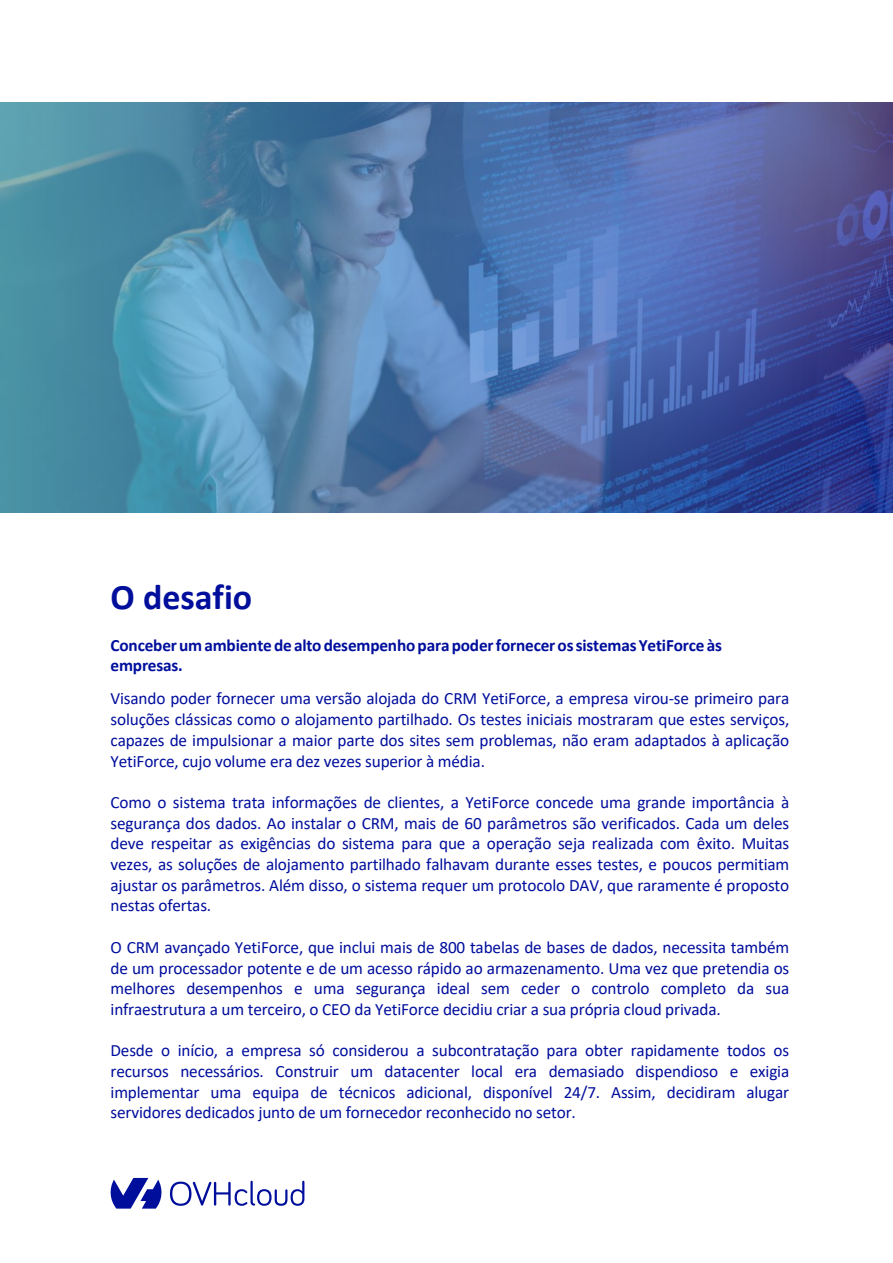
<style>
.page{position:relative;width:893px;height:1263px;background:#fff}
.page>*{position:absolute;margin:0;border:0;box-sizing:border-box;transform-origin:0 0}
.t1{font:700 36px "Calibri";color:#000e9c}
.t2{font:17.25px/20.7px "Calibri";letter-spacing:-.01em;color:#000e9c;text-align:justify}
.t3{font:700 17.25px/20.7px "Calibri";letter-spacing:-.01em;color:#000e9c}
</style>
<div class="page">
<svg style="left:110px;top:1178px;width:52px;height:30px"></svg>
<svg style="left:170px;top:1181px;width:134px;height:25px"></svg>
<svg style="left:0;top:102px;width:893px;height:410px;background:#4e75a8"></svg>
<h1 class="t1" style="left:111px;top:571px;width:143px">O desafio</h1>
<p class="t3" style="left:111px;top:634px;width:613px">Conceber um ambiente de alto desempenho para poder fornecer os sistemas YetiForce às empresas.</p>
<p class="t2" style="left:111px;top:688px;width:680px">Visando poder fornecer uma versão alojada do CRM YetiForce, a empresa virou-se primeiro para soluções clássicas como o alojamento partilhado. Os testes iniciais mostraram que estes serviços, capazes de impulsionar a maior parte dos sites sem problemas, não eram adaptados à aplicação YetiForce, cujo volume era dez vezes superior à média.</p>
<p class="t2" style="left:111px;top:791px;width:680px">Como o sistema trata informações de clientes, a YetiForce concede uma grande importância à segurança dos dados. Ao instalar o CRM, mais de 60 parâmetros são verificados. Cada um deles deve respeitar as exigências do sistema para que a operação seja realizada com êxito. Muitas vezes, as soluções de alojamento partilhado falhavam durante esses testes, e poucos permitiam ajustar os parâmetros. Além disso, o sistema requer um protocolo DAV, que raramente é proposto nestas ofertas.</p>
<p class="t2" style="left:111px;top:936px;width:680px">O CRM avançado YetiForce, que inclui mais de 800 tabelas de bases de dados, necessita também de um processador potente e de um acesso rápido ao armazenamento. Uma vez que pretendia os melhores desempenhos e uma segurança ideal sem ceder o controlo completo da sua infraestrutura a um terceiro, o CEO da YetiForce decidiu criar a sua própria cloud privada.</p>
<p class="t2" style="left:111px;top:1040px;width:680px">Desde o início, a empresa só considerou a subcontratação para obter rapidamente todos os recursos necessários. Construir um datacenter local era demasiado dispendioso e exigia implementar uma equipa de técnicos adicional, disponível 24/7. Assim, decidiram alugar servidores dedicados junto de um fornecedor reconhecido no setor.</p>
</div>
